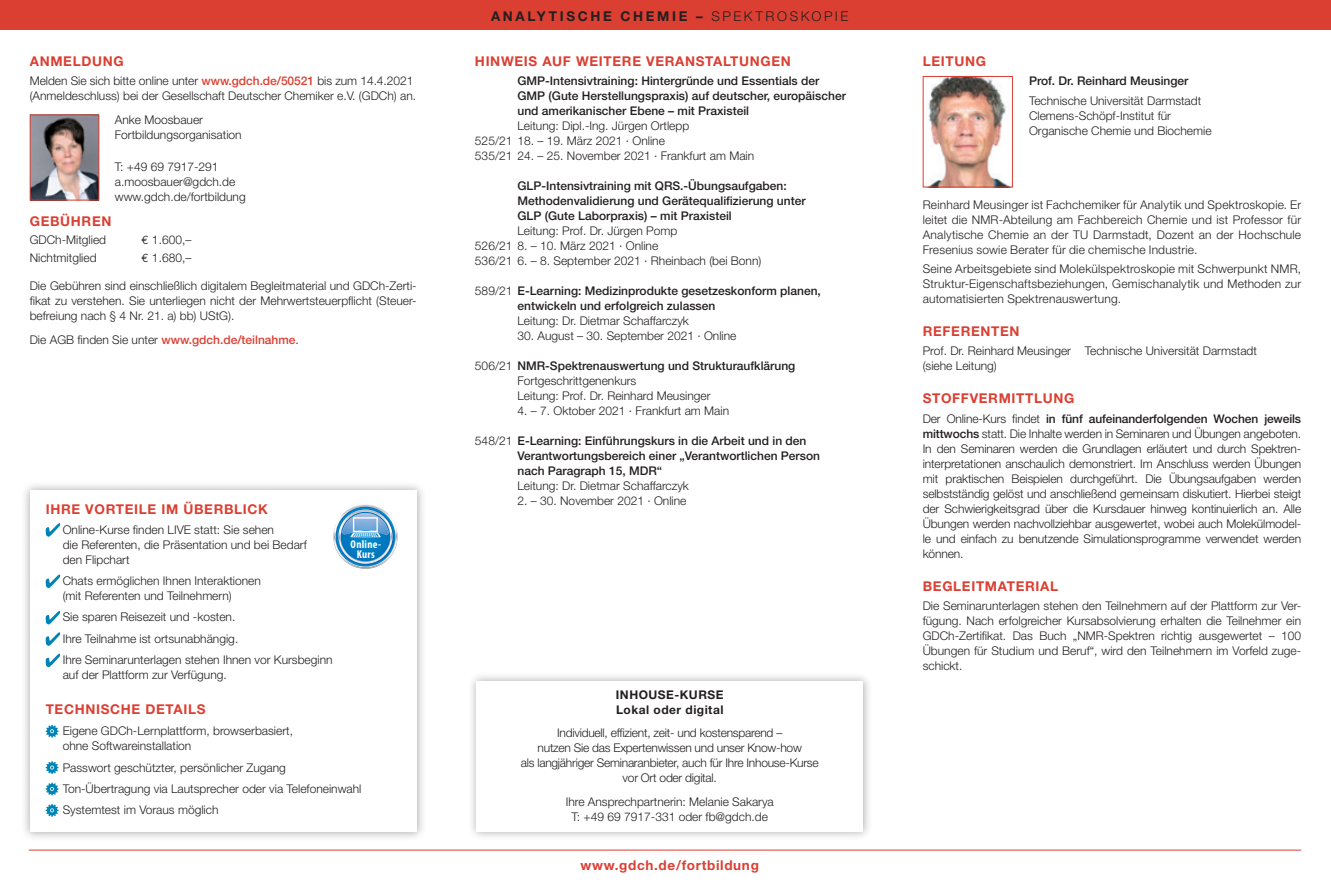
<style>
.page{position:relative;width:1331px;height:893px;background:#fff}
.page>*{position:absolute;margin:0;border:0;box-sizing:border-box;transform-origin:0 0}
.t1{font:700 13.5px "Helvetica Neue";letter-spacing:.05em;color:#db3f32}
.t2{font:700 13.5px "Helvetica Neue";letter-spacing:.195em;color:#231f20}
.t3{font:300 12px/15px "Helvetica Neue";color:#231f20}
.t4{font:500 12px/15px "Helvetica Neue";color:#231f20}
.t5{font:300 12px/15px "Helvetica Neue";letter-spacing:-.02em;color:#231f20;text-align:center}
.t6{font:700 12px/15px "Helvetica Neue";letter-spacing:.04em;color:#231f20}
.t7{font:700 condensed 11.25px/9.6px "Myriad Pro";letter-spacing:.025em;color:#fff;text-align:center}
.s1{font-weight:500;color:#db3f32}
.s2{font-family:"Euro Mono";font-weight:400}
.s3{font-weight:300}
.s4{font-weight:500}
</style>
<div class="page">
<hr style="left:29px;top:850px;width:1272px;height:1px;background:#db3f32">
<div style="left:0;top:0;width:1331px;height:30px;background:#db3f32"></div>
<img style="left:32px;top:117px;width:65px;height:81px">
<div style="left:30px;top:115px;width:69px;height:85px;border:1px solid #db3f32"></div>
<div style="left:467px;top:672px;width:405px;height:168px;background:#231f20;opacity:.4"></div>
<div style="left:476px;top:681px;width:387px;height:150px;background:#fff"></div>
<div style="left:21px;top:481px;width:405px;height:359px;background:#231f20;opacity:.4"></div>
<div style="left:30px;top:490px;width:387px;height:341px;background:#fff"></div>
<svg style="left:333px;top:504px;width:65px;height:65px"></svg>
<svg style="left:46px;top:523px;width:14px;height:14px"></svg>
<svg style="left:46px;top:574px;width:14px;height:14px"></svg>
<svg style="left:46px;top:611px;width:14px;height:13px"></svg>
<svg style="left:46px;top:632px;width:14px;height:14px"></svg>
<svg style="left:46px;top:654px;width:14px;height:13px"></svg>
<svg style="left:46px;top:725px;width:12px;height:13px"></svg>
<svg style="left:46px;top:761px;width:12px;height:13px"></svg>
<svg style="left:46px;top:783px;width:12px;height:12px"></svg>
<svg style="left:46px;top:804px;width:12px;height:13px"></svg>
<img style="left:928px;top:78px;width:80px;height:107px">
<div style="left:923px;top:76px;width:90px;height:111px;border:1px solid #db3f32"></div>
<p class="t1" style="left:30px;top:53px;width:95px">ANMELDUNG</p>
<p class="t3" style="left:30px;top:73px;width:388px">Melden Sie sich bitte online unter <span class="s1">www.gdch.de/50521</span> bis zum 14.4.2021 (Anmeldeschluss) bei der Gesellschaft Deutscher Chemiker e.V. (GDCh) an.</p>
<p class="t3" style="left:115px;top:112px;width:128px">Anke Moosbauer<br>Fortbildungsorganisation</p>
<p class="t3" style="left:115px;top:159px;width:132px">T: +49 69 7917-291 a.moosbauer@gdch.de www.gdch.de/fortbildung</p>
<p class="t1" style="left:30px;top:213px;width:83px">GEBÜHREN</p>
<p class="t3" style="left:30px;top:232px;width:78px">GDCh-Mitglied</p>
<p class="t3" style="left:141px;top:232px;width:51px"><span class="s2">e</span> 1.600,–</p>
<p class="t3" style="left:30px;top:250px;width:68px">Nichtmitglied</p>
<p class="t3" style="left:141px;top:250px;width:51px"><span class="s2">e</span> 1.680,–</p>
<p class="t3" style="left:30px;top:278px;width:388px;text-align:justify">Die Gebühren sind einschließlich digitalem Begleitmaterial und GDCh-Zerti&shy;fikat zu verstehen. Sie unterliegen nicht der Mehrwertsteuerpflicht (Steuer&shy;befreiung nach § 4 Nr. 21. a) bb) UStG).</p>
<p class="t3" style="left:30px;top:332px;width:271px">Die AGB finden Sie unter <span class="s1">www.gdch.de/teilnahme</span>.</p>
<p class="t1" style="left:46px;top:501px;width:224px">IHRE VORTEILE IM ÜBERBLICK</p>
<p class="t3" style="left:63px;top:522px;width:246px">Online-Kurse finden LIVE statt: Sie sehen<br>die Referenten, die Präsentation und bei Bedarf den Flipchart</p>
<p class="t3" style="left:63px;top:573px;width:200px">Chats ermöglichen Ihnen Interaktionen (mit Referenten und Teilnehmern)</p>
<p class="t3" style="left:63px;top:606px;width:271px;line-height:21.5px">Sie sparen Reisezeit und -kosten.<br>Ihre Teilnahme ist ortsunabhängig.<br>Ihre Seminarunterlagen stehen Ihnen vor Kursbeginn</p>
<p class="t3" style="left:63px;top:667px;width:166px">auf der Plattform zur Verfügung.</p>
<p class="t1" style="left:46px;top:701px;width:161px">TECHNISCHE DETAILS</p>
<p class="t3" style="left:63px;top:723px;width:232px">Eigene GDCh-Lernplattform, browserbasiert, ohne Softwareinstallation</p>
<p class="t3" style="left:63px;top:756px;width:300px;line-height:21.5px">Passwort geschützter, persönlicher Zugang<br>Ton-Übertragung via Lautsprecher oder via Telefoneinwahl<br>Systemtest im Voraus möglich</p>
<p class="t7" style="left:351px;top:539px;width:32px">Online-<br>Kurs</p>
<p class="t2" style="left:491px;top:8px;width:359px">ANALYTISCHE CHEMIE – <span class="s3">SPEKTROSKOPIE</span></p>
<p class="t1" style="left:475px;top:53px;width:317px">HINWEIS AUF WEITERE VERANSTALTUNGEN</p>
<p class="t4" style="left:517px;top:73px;width:330px">GMP-Intensivtraining: Hintergründe und Essentials der<br>GMP (Gute Herstellungspraxis) auf deutscher, europäischer und amerikanischer Ebene – mit Praxisteil</p>
<p class="t3" style="left:475px;top:118px;width:281px;text-indent:43px">Leitung: Dipl.-Ing. Jürgen Ortlepp<br>525/21 18. – 19. März 2021 · Online<br>535/21 24. – 25. November 2021 · Frankfurt am Main</p>
<p class="t4" style="left:517px;top:178px;width:290px">GLP-Intensivtraining mit QRS.-Übungsaufgaben:<br>Methodenvalidierung und Gerätequalifizierung unter<br>GLP (Gute Laborpraxis) – mit Praxisteil</p>
<p class="t3" style="left:475px;top:223px;width:288px;text-indent:43px">Leitung: Prof. Dr. Jürgen Pomp<br>526/21 8. – 10. März 2021 · Online<br>536/21 6. – 8. September 2021 · Rheinbach (bei Bonn)</p>
<p class="t4" style="left:517px;top:283px;width:305px;text-indent:-43px"><span class="s3">589/21</span> E-Learning: Medizinprodukte gesetzeskonform planen, entwickeln und erfolgreich zulassen</p>
<p class="t3" style="left:517px;top:313px;width:173px">Leitung: Dr. Dietmar Schaffarczyk</p>
<p class="t3" style="left:517px;top:328px;width:220px">30. August – 30. September 2021 · Online</p>
<p class="t3" style="left:517px;top:358px;width:279px;text-indent:-43px">506/21 <span class="s4">NMR-Spektrenauswertung und Strukturaufklärung<br></span>Fortgeschrittgenenkurs<br>Leitung: Prof. Dr. Reinhard Meusinger</p>
<p class="t3" style="left:517px;top:403px;width:213px">4. – 7. Oktober 2021 · Frankfurt am Main</p>
<p class="t4" style="left:517px;top:433px;width:304px;text-indent:-43px"><span class="s3">548/21</span> E-Learning: Einführungskurs in die Arbeit und in den<br>Verantwortungsbereich einer „Verantwortlichen Person nach Paragraph 15, MDR“</p>
<p class="t3" style="left:517px;top:478px;width:173px">Leitung: Dr. Dietmar Schaffarczyk</p>
<p class="t3" style="left:517px;top:493px;width:170px">2. – 30. November 2021 · Online</p>
<p class="t6" style="left:616px;top:687px;width:109px">INHOUSE-KURSE<br>Lokal oder digital</p>
<p class="t5" style="left:521px;top:725px;width:299px">Individuell, effizient, zeit- und kostensparend –<br>nutzen Sie das Expertenwissen und unser Know-how<br>als langjähriger Seminaranbieter, auch für Ihre Inhouse-Kurse vor Ort oder digital.</p>
<p class="t3" style="left:566px;top:794px;width:210px;text-align:center">Ihre Ansprechpartnerin: Melanie Sakarya<br>T: +49 69 7917-331 oder fb@gdch.de</p>
<p class="t1" style="left:581px;top:856px;width:180px">www.gdch.de/fortbildung</p>
<p class="t1" style="left:923px;top:53px;width:65px">LEITUNG</p>
<p class="t4" style="left:1029px;top:74px;width:161px">Prof. Dr. Reinhard Meusinger</p>
<p class="t3" style="left:1029px;top:93px;width:184px">Technische Universität Darmstadt<br>Clemens-Schöpf-Institut für<br>Organische Chemie und Biochemie</p>
<p class="t3" style="left:923px;top:197px;width:380px;text-align:justify">Reinhard Meusinger ist Fachchemiker für Analytik und Spektroskopie. Er leitet die NMR-Abteilung am Fachbereich Chemie und ist Professor für Analytische Chemie an der TU Darmstadt, Dozent an der Hochschule Fresenius sowie Berater für die chemische Industrie.</p>
<p class="t3" style="left:923px;top:261px;width:380px;text-align:justify">Seine Arbeitsgebiete sind Molekülspektroskopie mit Schwerpunkt NMR, Struktur-Eigenschaftsbeziehungen, Gemischanalytik und Methoden zur automatisierten Spektrenauswertung.</p>
<p class="t1" style="left:923px;top:323px;width:98px">REFERENTEN</p>
<p class="t3" style="left:923px;top:343px;width:336px">Prof. Dr. Reinhard Meusinger Technische Universität Darmstadt (siehe Leitung)</p>
<p class="t1" style="left:923px;top:390px;width:153px">STOFFVERMITTLUNG</p>
<p class="t3" style="left:923px;top:411px;width:380px;text-align:justify">Der Online-Kurs findet <span class="s4">in fünf aufeinanderfolgenden Wochen jeweils mittwochs</span> statt. Die Inhalte werden in Seminaren und Übungen angeboten.<br>In den Seminaren werden die Grundlagen erläutert und durch Spektren&shy;interpretationen anschaulich demonstriert. Im Anschluss werden Übungen mit praktischen Beispielen durchgeführt. Die Übungsaufgaben werden selbstständig gelöst und anschließend gemeinsam diskutiert. Hierbei steigt der Schwierigkeitsgrad über die Kursdauer hinweg kontinuierlich an. Alle Übungen werden nachvollziehbar ausgewertet, wobei auch Molekülmodel&shy;le und einfach zu benutzende Simulationsprogramme verwendet werden können.</p>
<p class="t1" style="left:923px;top:577px;width:137px">BEGLEITMATERIAL</p>
<p class="t3" style="left:923px;top:598px;width:380px;text-align:justify">Die Seminarunterlagen stehen den Teilnehmern auf der Plattform zur Ver&shy;fügung. Nach erfolgreicher Kursabsolvierung erhalten die Teilnehmer ein GDCh-Zertifikat. Das Buch „NMR-Spektren richtig ausgewertet – 100<br>Übungen für Studium und Beruf“, wird den Teilnehmern im Vorfeld zuge&shy;schickt.</p>
</div>
